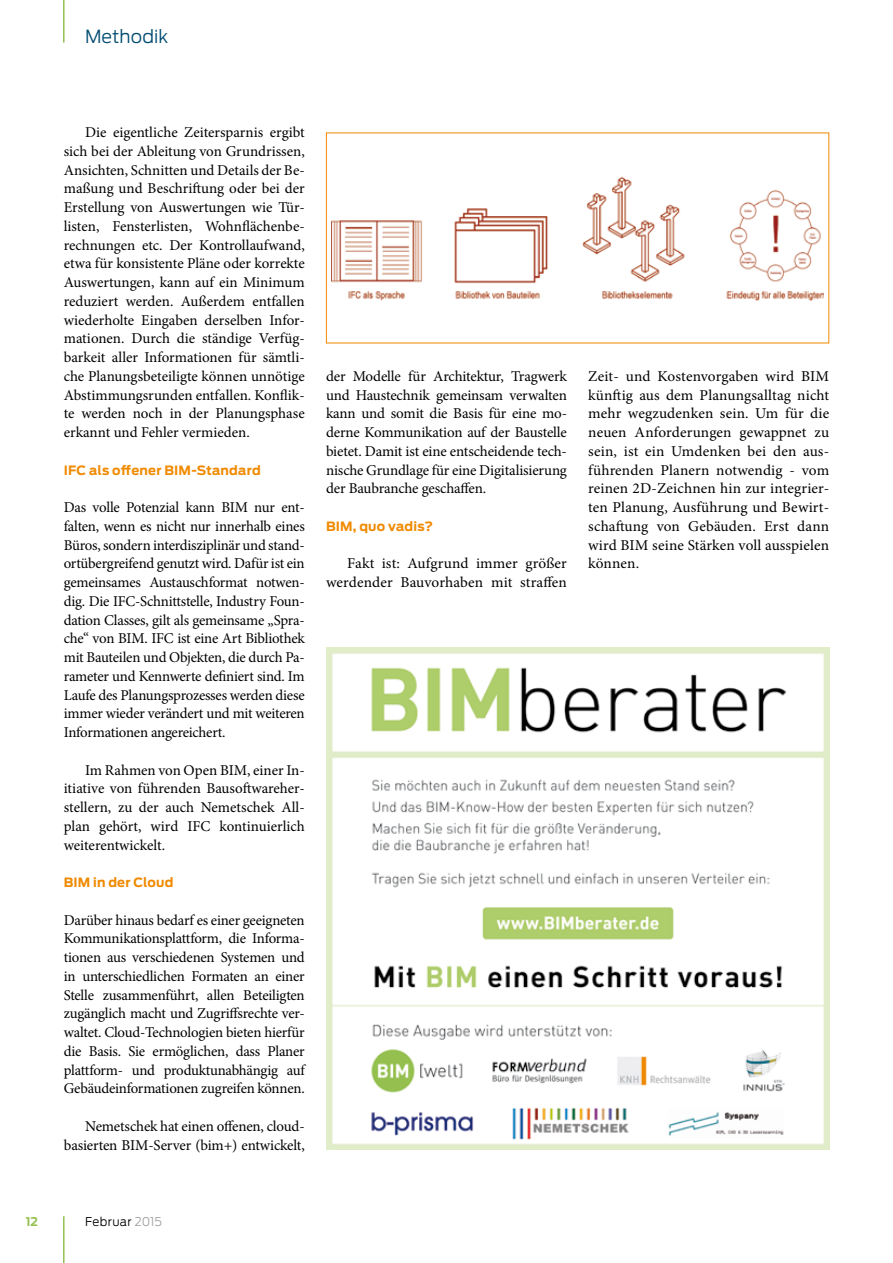
<style>
.page{position:relative;width:893px;height:1263px;background:#fff}
.page>*{position:absolute;margin:0;border:0;box-sizing:border-box;transform-origin:0 0}
.t1{font:300 18px "Antenna";letter-spacing:.005em;color:#004b70}
.t2{font:15px/18.8px "Minion Pro";letter-spacing:-.01em;color:#000;text-align:justify}
.t3{font:15px/18.8px "Minion Pro";letter-spacing:.01em;color:#000;text-align:right}
.t4{font:700 12.75px "Antenna";letter-spacing:.015em;color:#f08a00}
.t5{font:300 12px "Antenna";letter-spacing:.03em;color:#000}
.t6{font:700 12px "Antenna";color:#95c152}
.s1{color:#9c9e9f}
</style>
<div class="page">
<hr style="left:63px;top:0;width:2px;height:43px;background:#95c152">
<hr style="left:63px;top:1216px;width:2px;height:47px;background:#95c152">
<img style="left:332px;top:176px;width:491px;height:124px">
<img style="left:327px;top:647px;width:502px;height:502px">
<p class="t1" style="left:85px;top:25px;width:85px">Methodik</p>
<p class="t2" style="left:64px;top:123px;width:242px;text-indent:21px">Die eigentliche Zeitersparnis ergibt sich bei der Ableitung von Grundrissen, Ansichten, Schnitten und Details der Be&shy;maßung und Beschriftung oder bei der Erstellung von Auswertungen wie Tür&shy;listen, Fensterlisten, Wohnflächenbe&shy;rechnungen etc. Der Kontrollaufwand, etwa für konsistente Pläne oder korrekte Auswertungen, kann auf ein Minimum reduziert werden. Außerdem entfallen wiederholte Eingaben derselben Infor&shy;mationen. Durch die ständige Verfüg&shy;barkeit aller Informationen für sämtli&shy;che Planungsbeteiligte können unnötige Abstimmungsrunden entfallen. Konflik&shy;te werden noch in der Planungsphase erkannt und Fehler vermieden.</p>
<p class="t4" style="left:64px;top:462px;width:199px">IFC als offener BIM-Standard</p>
<p class="t2" style="left:64px;top:498px;width:242px">Das volle Potenzial kann BIM nur ent&shy;falten, wenn es nicht nur innerhalb eines Büros, sondern interdisziplinär und stand&shy;ortübergreifend genutzt wird. Dafür ist ein gemeinsames Austauschformat notwen&shy;dig. Die IFC-Schnittstelle, Industry Foun&shy;dation Classes, gilt als gemeinsame „Spra&shy;che“ von BIM. IFC ist eine Art Bibliothek mit Bauteilen und Objekten, die durch Pa&shy;rameter und Kennwerte definiert sind. Im Laufe des Planungsprozesses werden diese immer wieder verändert und mit weiteren Informationen angereichert.</p>
<p class="t2" style="left:64px;top:760px;width:242px;text-indent:21px">Im Rahmen von Open BIM, einer In&shy;itiative von führenden Bausoftwareher&shy;stellern, zu der auch Nemetschek All&shy;plan gehört, wird IFC kontinuierlich weiterentwickelt.</p>
<p class="t4" style="left:64px;top:875px;width:111px">BIM in der Cloud</p>
<p class="t2" style="left:64px;top:910px;width:242px">Darüber hinaus bedarf es einer geeigneten Kommunikationsplattform, die Informa&shy;tionen aus verschiedenen Systemen und in unterschiedlichen Formaten an einer Stelle zusammenführt, allen Beteiligten zugänglich macht und Zugriffsrechte ver&shy;waltet. Cloud-Technologien bieten hierfür die Basis. Sie ermöglichen, dass Planer plattform- und produktunabhängig auf Gebäudeinformationen zugreifen können.</p>
<p class="t2" style="left:64px;top:1117px;width:242px;text-align:right">Nemetschek hat einen offenen, cloud&shy;basierten BIM-Server (bim+) entwickelt,</p>
<p class="t2" style="left:326px;top:367px;width:242px">der Modelle für Architektur, Tragwerk und Haustechnik gemeinsam verwalten kann und somit die Basis für eine mo&shy;derne Kommunikation auf der Baustelle bietet. Damit ist eine entscheidende tech&shy;nische Grundlage für eine Digitalisierung der Baubranche geschaffen.</p>
<p class="t4" style="left:326px;top:519px;width:109px">BIM, quo vadis?</p>
<p class="t3" style="left:326px;top:554px;width:242px">Fakt ist: Aufgrund immer größer werdender Bauvorhaben mit straffen</p>
<p class="t2" style="left:588px;top:367px;width:242px">Zeit- und Kostenvorgaben wird BIM künftig aus dem Planungsalltag nicht mehr wegzudenken sein. Um für die neuen Anforderungen gewappnet zu sein, ist ein Umdenken bei den aus&shy;führenden Planern notwendig - vom reinen 2D-Zeichnen hin zur integrier&shy;ten Planung, Ausführung und Bewirt&shy;schaftung von Gebäuden. Erst dann wird BIM seine Stärken voll ausspielen können.</p>
<p class="t6" style="left:26px;top:1214px;width:14px">12</p>
<p class="t5" style="left:85px;top:1214px;width:79px">Februar <span class="s1">2015</span></p>
</div>
